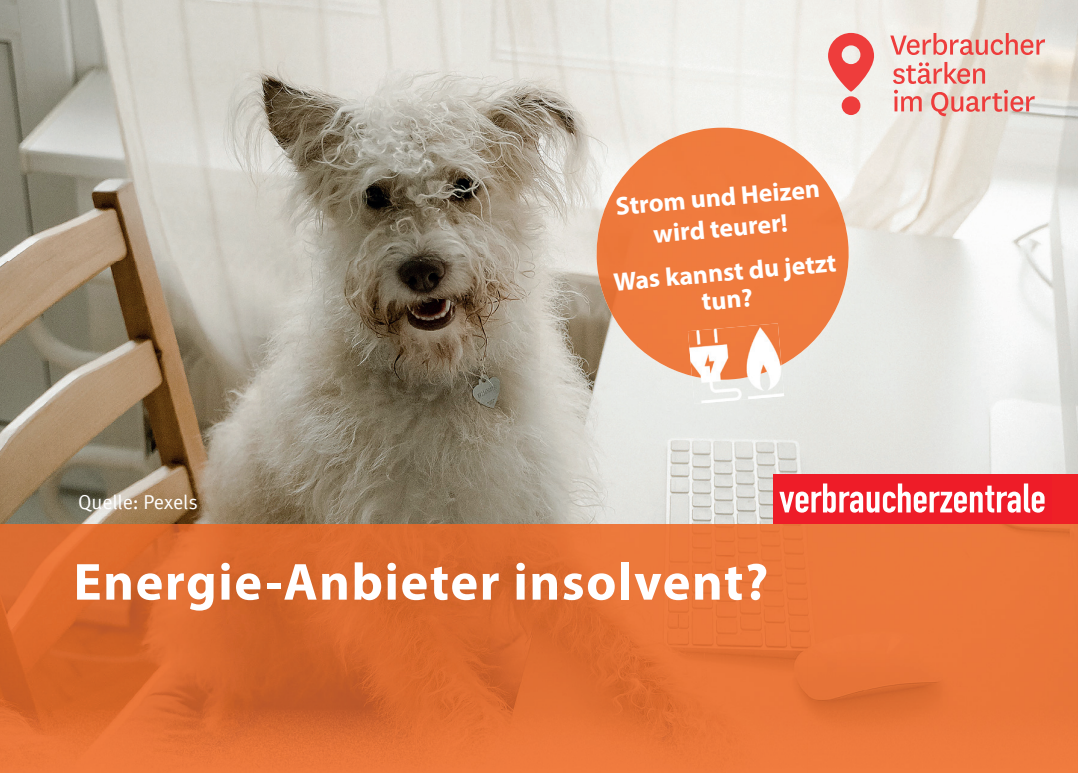
<style>
.page{position:relative;width:1078px;height:773px;background:#fff}
.page>*{position:absolute;margin:0;border:0;box-sizing:border-box;transform-origin:0 0}
.t1{font:700 52.5px "Myriad Pro";letter-spacing:.03em;color:#fff}
.t2{font:700 25.75px/27.5px "Myriad Pro";color:#fff;text-align:center}
.t3{font:20px "VZ Meta LF";letter-spacing:-.005em;color:#fff}
</style>
<div class="page">
<img style="left:0;top:0;width:538px;height:524px">
<img style="left:538px;top:0;width:449px;height:174px">
<img style="left:987px;top:0;width:90px;height:474px">
<img style="left:538px;top:174px;width:90px;height:350px">
<img style="left:808px;top:174px;width:180px;height:300px">
<img style="left:628px;top:376px;width:180px;height:148px">
<img style="left:0;top:524px;width:1077px;height:248px">
<img style="left:591px;top:128px;width:261px;height:248px">
<svg style="left:893px;top:90px;width:141px;height:26px;background:#e7b6af"></svg>
<svg style="left:892px;top:62px;width:92px;height:22px;background:#ecaea8"></svg>
<svg style="left:890px;top:33px;width:154px;height:22px;background:#eab1ab"></svg>
<svg style="left:827px;top:33px;width:46px;height:82px;background:#ef9794"></svg>
<div style="left:772px;top:474px;width:279px;height:50px;background:#ee1c28"></div>
<svg style="left:779px;top:483px;width:265px;height:29px"></svg>
<div style="left:1051px;top:474px;width:26px;height:50px;background:#ee2026"></div>
<img style="left:691px;top:365px;width:93px;height:39px">
<img style="left:687px;top:323px;width:94px;height:56px">
<p class="t2" style="left:614px;top:190px;width:206px;line-height:31px;rotate:-5deg">Strom und Heizen wird teurer!</p>
<p class="t3" style="left:78px;top:491px;width:121px">Quelle: Pexels</p>
<p class="t2" style="left:612px;top:267px;width:225px;rotate:-5deg">Was kannst du jetzt tun?</p>
<h1 class="t1" style="left:74px;top:547px;width:696px">Energie-Anbieter insolvent?</h1>
</div>
